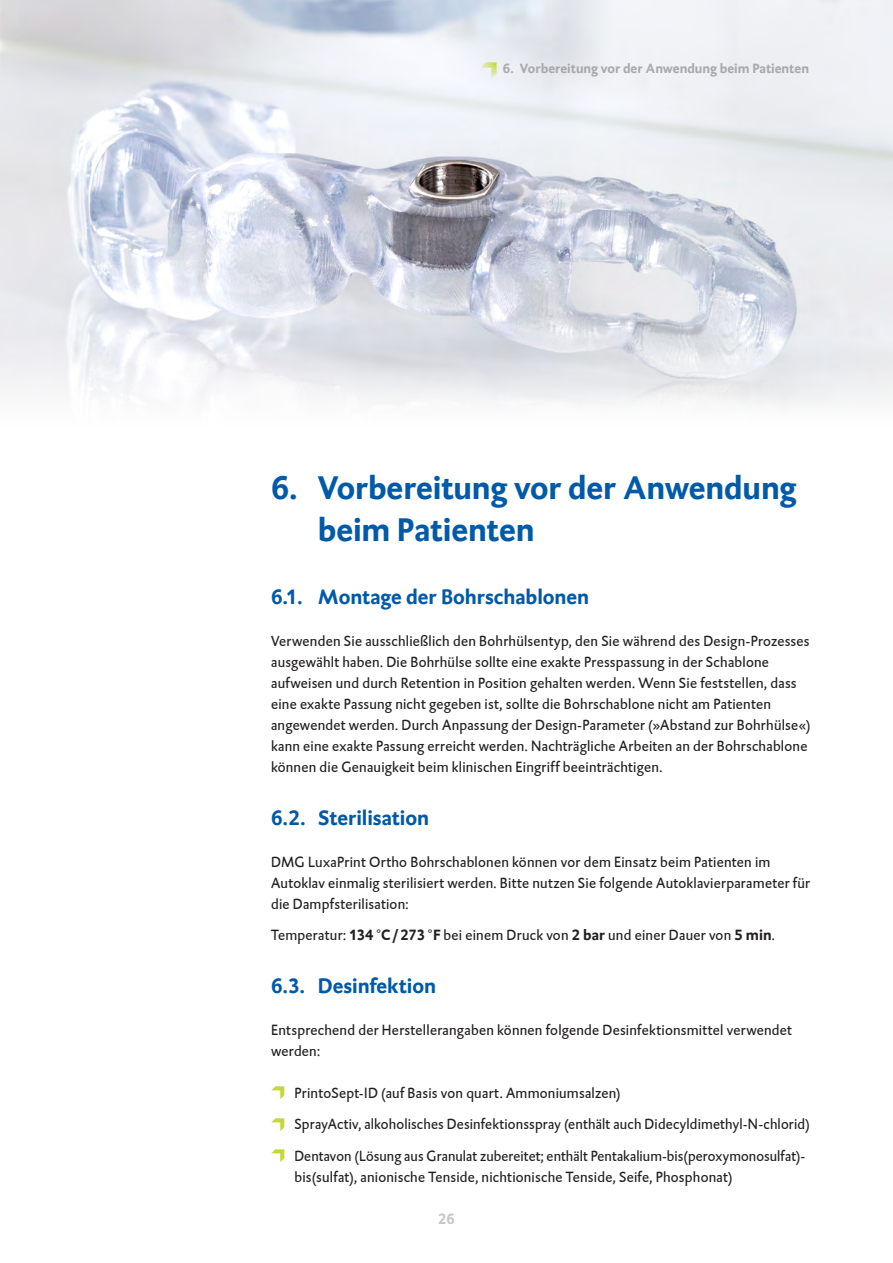
<style>
.page{position:relative;width:893px;height:1263px;background:#fff}
.page>*{position:absolute;margin:0;border:0;box-sizing:border-box;transform-origin:0 0}
.t1{font:700 33px/42px "DTL Caspari Global";letter-spacing:-.005em;color:#015aa8}
.t2{font:700 21px "DTL Caspari Global";color:#015aa8}
.t3{font:15px/21px "DTL Caspari Global";letter-spacing:.015em;color:#231f20}
.t4{font:700 15px "DTL Caspari Global";color:#c5c6c8}
.t5{font:700 13.5px "DTL Caspari Global";color:#a8a9ad}
.s1{color:#c4d832}
.s2{font-weight:700}
</style>
<div class="page">
<img style="left:0;top:0;width:893px;height:331px">
<svg style="left:0;top:331px;width:893px;height:76px;fill:#ebecf0"></svg>
<p class="t5" style="left:480px;top:61px;width:330px"><span class="s1">•</span> 6. Vorbereitung vor der Anwendung beim Patienten</p>
<h1 class="t1" style="left:318px;top:467px;width:480px;text-indent:-47px">6. Vorbereitung vor der Anwendung beim Patienten</h1>
<h2 class="t2" style="left:271px;top:584px;width:319px">6.1. Montage der Bohrschablonen</h2>
<p class="t3" style="left:271px;top:630px;width:541px">Verwenden Sie ausschließlich den Bohrhülsentyp, den Sie während des Design-Prozesses ausgewählt haben. Die Bohrhülse sollte eine exakte Presspassung in der Schablone aufweisen und durch Retention in Position gehalten werden. Wenn Sie feststellen, dass eine exakte Passung nicht gegeben ist, sollte die Bohrschablone nicht am Patienten angewendet werden. Durch Anpassung der Design-Parameter (»Abstand zur Bohrhülse«) kann eine exakte Passung erreicht werden. Nachträgliche Arbeiten an der Bohrschablone können die Genauigkeit beim klinischen Eingriff beeinträchtigen.</p>
<h2 class="t2" style="left:271px;top:805px;width:159px">6.2. Sterilisation</h2>
<p class="t3" style="left:271px;top:851px;width:541px">DMG LuxaPrint Ortho Bohrschablonen können vor dem Einsatz beim Patienten im<br>Autoklav einmalig sterilisiert werden. Bitte nutzen Sie folgende Autoklavierparameter für die Dampfsterilisation:</p>
<p class="t3" style="left:271px;top:924px;width:505px">Temperatur: <span class="s2">134 °C / 273 °F</span> bei einem Druck von <span class="s2">2 bar</span> und einer Dauer von <span class="s2">5 min</span>.</p>
<h2 class="t2" style="left:271px;top:973px;width:166px">6.3. Desinfektion</h2>
<p class="t3" style="left:271px;top:1019px;width:522px">Entsprechend der Herstellerangaben können folgende Desinfektionsmittel verwendet werden:</p>
<p class="t3" style="left:271px;top:1082px;width:351px"><span class="s1">•</span> PrintoSept-ID (auf Basis von quart. Ammoniumsalzen)</p>
<p class="t3" style="left:271px;top:1113px;width:540px"><span class="s1">•</span> SprayActiv, alkoholisches Desinfektionsspray (enthält auch Didecyldimethyl-N-chlorid)</p>
<p class="t3" style="left:294px;top:1145px;width:512px;text-indent:-23px"><span class="s1">•</span> Dentavon (Lösung aus Granulat zubereitet; enthält Pentakalium-bis(peroxymonosulfat)- bis(sulfat), anionische Tenside, nichtionische Tenside, Seife, Phosphonat)</p>
<p class="t4" style="left:438px;top:1210px;width:18px">26</p>
</div>
